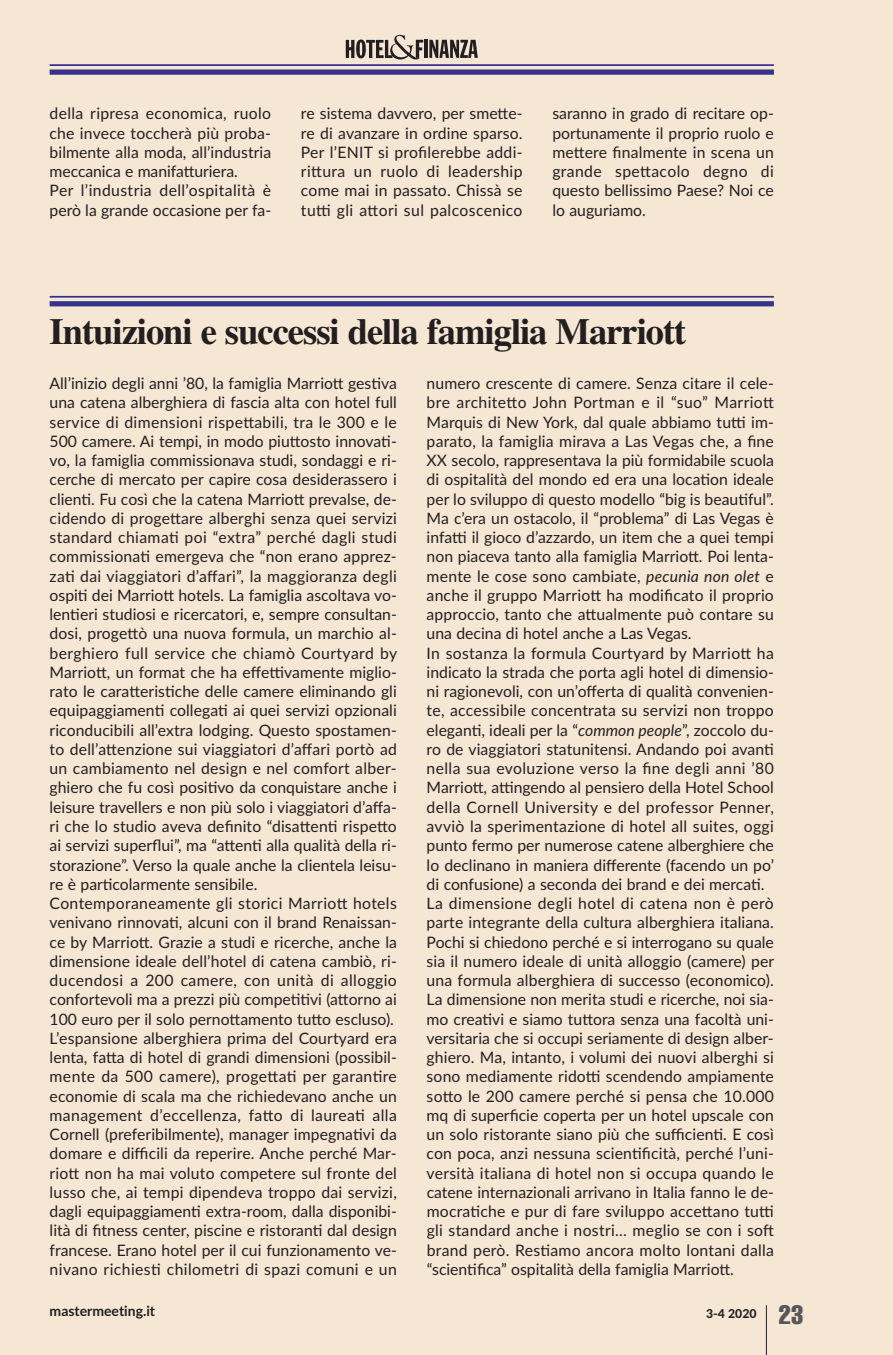
<style>
.page{position:relative;width:893px;height:1355px;background:#fff}
.page>*{position:absolute;margin:0;border:0;box-sizing:border-box;transform-origin:0 0}
.t1{font:700 36.75px "Times";letter-spacing:-.03em;color:#231f20}
.t2{font:15.75px/19.2px "Lato";letter-spacing:.005em;color:#231f20}
.t3{font:700 14px "Lato";color:#231f20}
.t4{font:800 12.25px "Lato";color:#231f20}
.s1{font-style:italic}
.s2{font-family:"Helvetica";font-weight:400;font-stretch:extra-condensed;font-size:26.25px;color:#57585a}
</style>
<div class="page">
<div style="left:0;top:0;width:893px;height:1354px;background:#f6e6d4"></div>
<hr style="left:766px;top:1305px;width:1px;height:49px;background:#231f20">
<hr style="left:50px;top:64px;width:724px;height:2px;background:#35348d">
<div style="left:50px;top:69px;width:724px;height:6px;background:#35348d"></div>
<hr style="left:424px;top:40px;width:3px;height:18px;background:#231f20">
<svg style="left:429px;top:40px;width:49px;height:18px"></svg>
<svg style="left:346px;top:35px;width:77px;height:24px"></svg>
<hr style="left:50px;top:296px;width:724px;height:1px;background:#35348d">
<div style="left:50px;top:301px;width:724px;height:5px;background:#35348d"></div>
<p class="t2" style="left:50px;top:104px;width:223px">della ripresa economica, ruolo che invece toccherà più proba&shy;bilmente alla moda, all’industria meccanica e manifatturiera.<br>Per l’industria dell’ospitalità è però la grande occasione per fa-</p>
<p class="t2" style="left:301px;top:104px;width:223px;text-align:justify">re sistema davvero, per smette&shy;re di avanzare in ordine sparso.<br>Per l’ENIT si profilerebbe addi&shy;rittura un ruolo di leadership come mai in passato. Chissà se tutti gli attori sul palcoscenico</p>
<p class="t2" style="left:552px;top:104px;width:223px;text-align:justify">saranno in grado di recitare op&shy;portunamente il proprio ruolo e mettere finalmente in scena un grande spettacolo degno di questo bellissimo Paese? Noi ce lo auguriamo.</p>
<h1 class="t1" style="left:50px;top:309px;width:638px">Intuizioni e successi della famiglia Marriott</h1>
<p class="t2" style="left:50px;top:374px;width:349px">All’inizio degli anni ’80, la famiglia Marriott gestiva una catena alberghiera di fascia alta con hotel full service di dimensioni rispettabili, tra le 300 e le 500 camere. Ai tempi, in modo piuttosto innovati&shy;vo, la famiglia commissionava studi, sondaggi e ri&shy;cerche di mercato per capire cosa desiderassero i clienti. Fu così che la catena Marriott prevalse, de&shy;cidendo di progettare alberghi senza quei servizi standard chiamati poi “extra” perché dagli studi commissionati emergeva che “non erano apprez&shy;zati dai viaggiatori d’affari”, la maggioranza degli ospiti dei Marriott hotels. La famiglia ascoltava vo&shy;lentieri studiosi e ricercatori, e, sempre consultan&shy;dosi, progettò una nuova formula, un marchio al&shy;berghiero full service che chiamò Courtyard by Marriott, un format che ha effettivamente miglio&shy;rato le caratteristiche delle camere eliminando gli equipaggiamenti collegati ai quei servizi opzionali riconducibili all’extra lodging. Questo spostamen&shy;to dell’attenzione sui viaggiatori d’affari portò ad un cambiamento nel design e nel comfort alber&shy;ghiero che fu così positivo da conquistare anche i leisure travellers e non più solo i viaggiatori d’affa&shy;ri che lo studio aveva definito “disattenti rispetto ai servizi superflui”, ma “attenti alla qualità della ri&shy;storazione”. Verso la quale anche la clientela leisu&shy;re è particolarmente sensibile.<br>Contemporaneamente gli storici Marriott hotels venivano rinnovati, alcuni con il brand Renaissan&shy;ce by Marriott. Grazie a studi e ricerche, anche la dimensione ideale dell’hotel di catena cambiò, ri&shy;ducendosi a 200 camere, con unità di alloggio confortevoli ma a prezzi più competitivi (attorno ai 100 euro per il solo pernottamento tutto escluso).<br>L’espansione alberghiera prima del Courtyard era lenta, fatta di hotel di grandi dimensioni (possibil&shy;mente da 500 camere), progettati per garantire economie di scala ma che richiedevano anche un management d’eccellenza, fatto di laureati alla Cornell (preferibilmente), manager impegnativi da domare e difficili da reperire. Anche perché Mar&shy;riott non ha mai voluto competere sul fronte del lusso che, ai tempi dipendeva troppo dai servizi, dagli equipaggiamenti extra-room, dalla disponibi&shy;lità di fitness center, piscine e ristoranti dal design francese. Erano hotel per il cui funzionamento ve&shy;nivano richiesti chilometri di spazi comuni e un</p>
<p class="t2" style="left:427px;top:374px;width:349px">numero crescente di camere. Senza citare il cele&shy;bre architetto John Portman e il “suo” Marriott Marquis di New York, dal quale abbiamo tutti im&shy;parato, la famiglia mirava a Las Vegas che, a fine XX secolo, rappresentava la più formidabile scuola di ospitalità del mondo ed era una location ideale per lo sviluppo di questo modello “big is beautiful”.<br>Ma c’era un ostacolo, il “problema” di Las Vegas è infatti il gioco d’azzardo, un item che a quei tempi non piaceva tanto alla famiglia Marriott. Poi lenta&shy;mente le cose sono cambiate, <span class="s1">pecunia non olet</span> e anche il gruppo Marriott ha modificato il proprio approccio, tanto che attualmente può contare su una decina di hotel anche a Las Vegas.<br>In sostanza la formula Courtyard by Marriott ha indicato la strada che porta agli hotel di dimensio&shy;ni ragionevoli, con un’offerta di qualità convenien&shy;te, accessibile concentrata su servizi non troppo eleganti, ideali per la “<span class="s1">common people</span>”, zoccolo du&shy;ro de viaggiatori statunitensi. Andando poi avanti nella sua evoluzione verso la fine degli anni ’80<br>Marriott, attingendo al pensiero della Hotel School della Cornell University e del professor Penner, avviò la sperimentazione di hotel all suites, oggi punto fermo per numerose catene alberghiere che lo declinano in maniera differente (facendo un po’ di confusione) a seconda dei brand e dei mercati.<br>La dimensione degli hotel di catena non è però parte integrante della cultura alberghiera italiana.<br>Pochi si chiedono perché e si interrogano su quale sia il numero ideale di unità alloggio (camere) per una formula alberghiera di successo (economico).<br>La dimensione non merita studi e ricerche, noi sia&shy;mo creativi e siamo tuttora senza una facoltà uni&shy;versitaria che si occupi seriamente di design alber&shy;ghiero. Ma, intanto, i volumi dei nuovi alberghi si sono mediamente ridotti scendendo ampiamente sotto le 200 camere perché si pensa che 10.000 mq di superficie coperta per un hotel upscale con un solo ristorante siano più che sufficienti. E così con poca, anzi nessuna scientificità, perché l’uni&shy;versità italiana di hotel non si occupa quando le catene internazionali arrivano in Italia fanno le de&shy;mocratiche e pur di fare sviluppo accettano tutti gli standard anche i nostri... meglio se con i soft brand però. Restiamo ancora molto lontani dalla “scientifica” ospitalità della famiglia Marriott.</p>
<p class="t3" style="left:50px;top:1302px;width:107px">mastermeeting.it</p>
<p class="t4" style="left:706px;top:1306px;width:99px">3-4 2020 <span class="s2">23</span></p>
</div>
